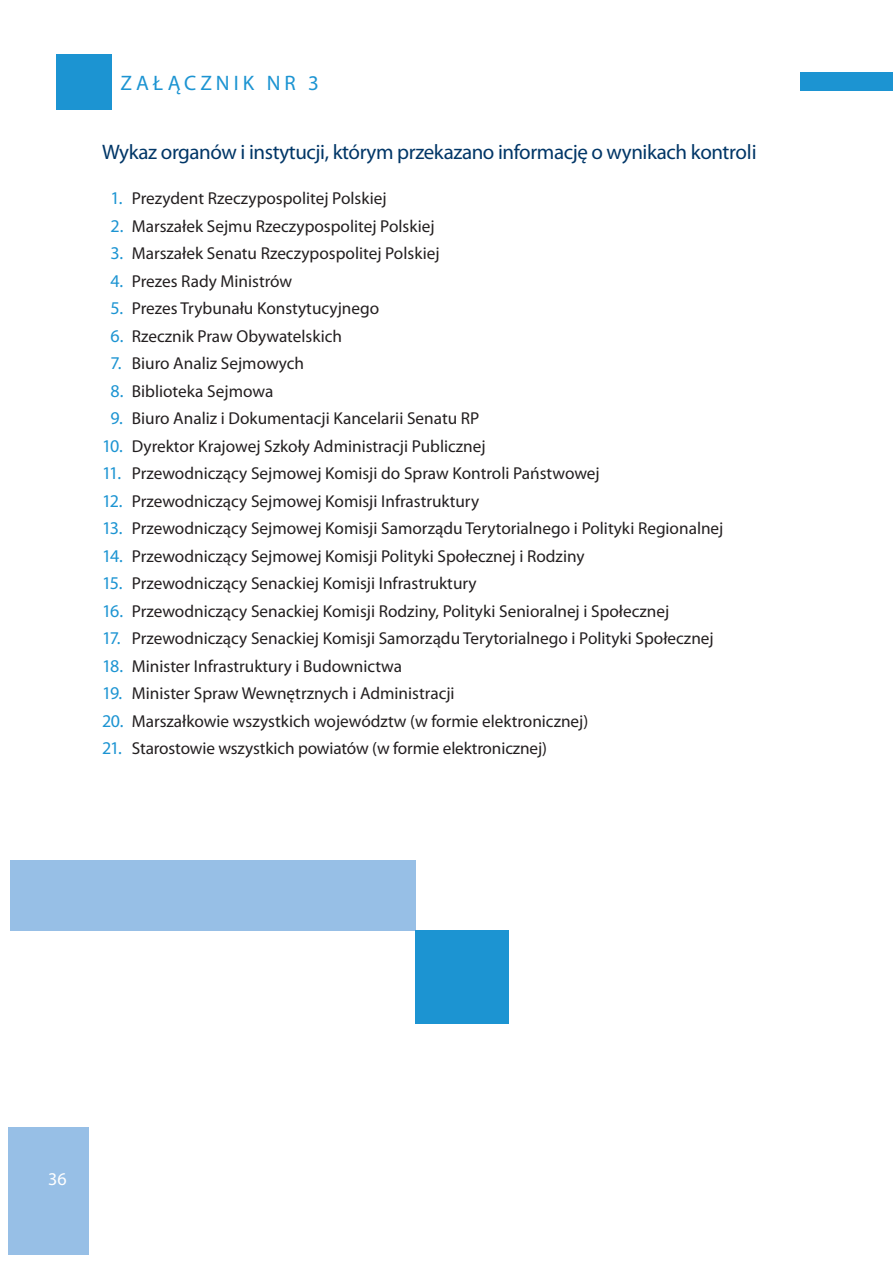
<style>
.page{position:relative;width:893px;height:1263px;background:#fff}
.page>*{position:absolute;margin:0;border:0;box-sizing:border-box;transform-origin:0 0}
.t1{font:21px "Myriad Pro";letter-spacing:-.02em;color:#003667}
.t2{font:21px "Myriad Pro";letter-spacing:.195em;color:#1c94d2}
.t3{font:18px "Myriad Pro";color:#fff}
.t4{font:17.25px "Myriad Pro";color:#231f20}
.s1{font-size:18px;color:#1c94d2}
</style>
<div class="page">
<div style="left:56px;top:54px;width:56px;height:56px;background:#1c94d2"></div>
<div style="left:9px;top:1127px;width:80px;height:127px;background:#97bfe6"></div>
<div style="left:800px;top:72px;width:93px;height:19px;background:#1c94d2"></div>
<div style="left:10px;top:860px;width:406px;height:70px;background:#97bfe6"></div>
<div style="left:416px;top:930px;width:93px;height:94px;background:#1c94d2"></div>
<p class="t2" style="left:120px;top:70px;width:200px">ZAŁĄCZNIK NR 3</p>
<p class="t1" style="left:102px;top:139px;width:656px">Wykaz organów i instytucji, którym przekazano informację o wynikach kontroli</p>
<p class="t4" style="left:111px;top:188px;width:278px"><span class="s1">1.</span> Prezydent Rzeczypospolitej Polskiej</p>
<p class="t4" style="left:111px;top:215px;width:326px"><span class="s1">2.</span> Marszałek Sejmu Rzeczypospolitej Polskiej</p>
<p class="t4" style="left:111px;top:243px;width:331px"><span class="s1">3.</span> Marszałek Senatu Rzeczypospolitej Polskiej</p>
<p class="t4" style="left:111px;top:270px;width:183px"><span class="s1">4.</span> Prezes Rady Ministrów</p>
<p class="t4" style="left:111px;top:298px;width:270px"><span class="s1">5.</span> Prezes Trybunału Konstytucyjnego</p>
<p class="t4" style="left:111px;top:325px;width:233px"><span class="s1">6.</span> Rzecznik Praw Obywatelskich</p>
<p class="t4" style="left:111px;top:353px;width:195px"><span class="s1">7.</span> Biuro Analiz Sejmowych</p>
<p class="t4" style="left:111px;top:380px;width:164px"><span class="s1">8.</span> Biblioteka Sejmowa</p>
<p class="t4" style="left:111px;top:408px;width:370px"><span class="s1">9.</span> Biuro Analiz i Dokumentacji Kancelarii Senatu RP</p>
<p class="t4" style="left:102px;top:435px;width:385px"><span class="s1">10.</span> Dyrektor Krajowej Szkoły Administracji Publicznej</p>
<p class="t4" style="left:102px;top:463px;width:499px"><span class="s1">11.</span> Przewodniczący Sejmowej Komisji do Spraw Kontroli Państwowej</p>
<p class="t4" style="left:102px;top:490px;width:379px"><span class="s1">12.</span> Przewodniczący Sejmowej Komisji Infrastruktury</p>
<p class="t4" style="left:102px;top:518px;width:623px"><span class="s1">13.</span> Przewodniczący Sejmowej Komisji Samorządu Terytorialnego i Polityki Regionalnej</p>
<p class="t4" style="left:102px;top:545px;width:484px"><span class="s1">14.</span> Przewodniczący Sejmowej Komisji Polityki Społecznej i Rodziny</p>
<p class="t4" style="left:102px;top:573px;width:376px"><span class="s1">15.</span> Przewodniczący Senackiej Komisji Infrastruktury</p>
<p class="t4" style="left:102px;top:600px;width:569px"><span class="s1">16.</span> Przewodniczący Senackiej Komisji Rodziny, Polityki Senioralnej i Społecznej</p>
<p class="t4" style="left:102px;top:628px;width:613px"><span class="s1">17.</span> Przewodniczący Senackiej Komisji Samorządu Terytorialnego i Polityki Społecznej</p>
<p class="t4" style="left:102px;top:655px;width:302px"><span class="s1">18.</span> Minister Infrastruktury i Budownictwa</p>
<p class="t4" style="left:102px;top:683px;width:354px"><span class="s1">19.</span> Minister Spraw Wewnętrznych i Administracji</p>
<p class="t4" style="left:102px;top:710px;width:488px"><span class="s1">20.</span> Marszałkowie wszystkich województw (w formie elektronicznej)</p>
<p class="t4" style="left:102px;top:738px;width:446px"><span class="s1">21.</span> Starostowie wszystkich powiatów (w formie elektronicznej)</p>
<p class="t3" style="left:48px;top:1168px;width:20px">36</p>
</div>
